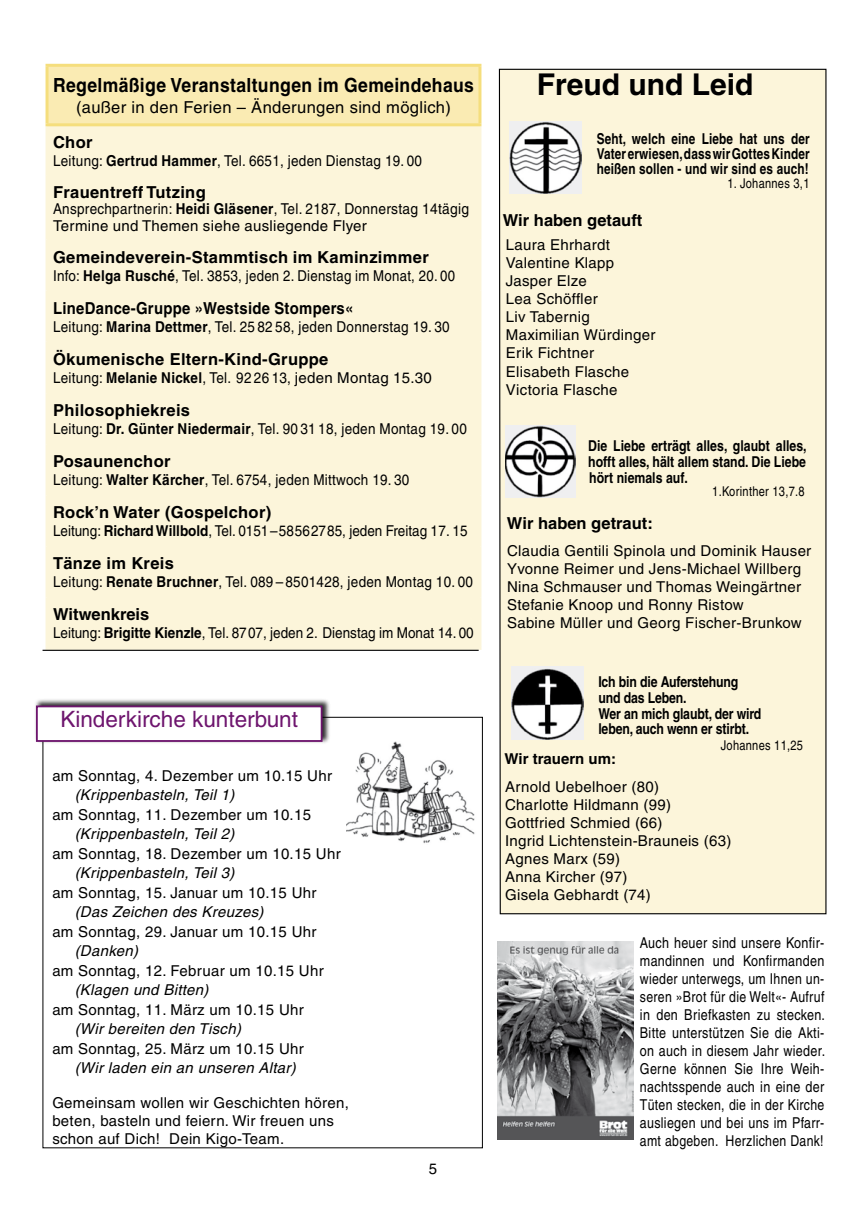
<style>
.page{position:relative;width:868px;height:1212px;background:#fff}
.page>*{position:absolute;margin:0;border:0;box-sizing:border-box;transform-origin:0 0}
.t1{font:700 30px "Helvetica";color:#000}
.t2{font:22.5px "Helvetica";color:#6e156e}
.t3{font:700 19.5px "Helvetica";letter-spacing:.02em;color:#000;scale:.9 1}
.t4{font:700 16.5px "Helvetica";letter-spacing:.02em;color:#000}
.t5{font:700 16.5px "Helvetica";color:#000}
.t6{font:16.5px "Helvetica";letter-spacing:.02em;color:#000}
.t7{font:700 16.5px "Helvetica";letter-spacing:.02em;color:#000;scale:.9 1}
.t8{font:15px/18px "Helvetica";letter-spacing:.02em;color:#000}
.t9{font:15px/16.5px "Helvetica";letter-spacing:.02em;color:#000;scale:.9 1}
.t10{font:condensed 15px/18px "Helvetica";letter-spacing:.02em;color:#000;text-align:justify}
.t11{font:700 condensed 15px/15.8px "Helvetica";color:#000}
.t12{font:italic 15px "Helvetica";letter-spacing:.02em;color:#000}
.t13{font:15px "Helvetica";color:#000;scale:.9 1}
.t14{font:700 condensed 15px/15px "Helvetica";color:#000;text-align:justify;scale:.96 1}
.t15{font:700 15px "Helvetica";color:#000}
.t16{font:condensed 13.5px "Helvetica";letter-spacing:.02em;color:#000}
.s1{font-weight:700}
</style>
<div class="page">
<div style="left:498px;top:68px;width:329px;height:847px;background:#fcf5da"></div>
<div style="left:47px;top:65px;width:433px;height:60px;background:#faebb3"></div>
<div style="left:48px;top:126px;width:430px;height:521px;background:#fcf5da"></div>
<hr style="left:45px;top:126px;width:3px;height:50px;background:#fcf5da">
<hr style="left:478px;top:126px;width:3px;height:50px;background:#fcf5da">
<hr style="left:45px;top:176px;width:3px;height:64px;background:#fcf5da">
<hr style="left:478px;top:176px;width:3px;height:64px;background:#fcf5da">
<hr style="left:45px;top:240px;width:3px;height:51px;background:#fcf5da">
<hr style="left:478px;top:240px;width:3px;height:51px;background:#fcf5da">
<hr style="left:45px;top:291px;width:3px;height:51px;background:#fcf5da">
<hr style="left:478px;top:291px;width:3px;height:51px;background:#fcf5da">
<hr style="left:45px;top:342px;width:3px;height:51px;background:#fcf5da">
<hr style="left:478px;top:342px;width:3px;height:51px;background:#fcf5da">
<hr style="left:45px;top:393px;width:3px;height:51px;background:#fcf5da">
<hr style="left:478px;top:393px;width:3px;height:51px;background:#fcf5da">
<hr style="left:45px;top:444px;width:3px;height:51px;background:#fcf5da">
<hr style="left:478px;top:444px;width:3px;height:51px;background:#fcf5da">
<hr style="left:45px;top:495px;width:3px;height:51px;background:#fcf5da">
<hr style="left:478px;top:495px;width:3px;height:51px;background:#fcf5da">
<hr style="left:45px;top:546px;width:3px;height:51px;background:#fcf5da">
<hr style="left:478px;top:546px;width:3px;height:51px;background:#fcf5da">
<hr style="left:45px;top:597px;width:3px;height:50px;background:#fcf5da">
<hr style="left:478px;top:597px;width:3px;height:50px;background:#fcf5da">
<hr style="left:45px;top:647px;width:436px;height:3px;background:#fcf5da">
<hr style="left:48px;top:175px;width:430px;height:2px;background:#fcf5da">
<hr style="left:48px;top:239px;width:430px;height:1px;background:#fcf5da">
<hr style="left:48px;top:290px;width:430px;height:1px;background:#fcf5da">
<hr style="left:48px;top:341px;width:430px;height:1px;background:#fcf5da">
<hr style="left:48px;top:392px;width:430px;height:2px;background:#fcf5da">
<hr style="left:48px;top:443px;width:430px;height:2px;background:#fcf5da">
<hr style="left:48px;top:494px;width:430px;height:2px;background:#fcf5da">
<hr style="left:48px;top:545px;width:430px;height:2px;background:#fcf5da">
<hr style="left:48px;top:596px;width:430px;height:2px;background:#fcf5da">
<hr style="left:45px;top:64px;width:436px;height:3px;background:#f5de7d">
<hr style="left:45px;top:67px;width:3px;height:56px;background:#f5de7d">
<hr style="left:478px;top:67px;width:3px;height:56px;background:#f5de7d">
<hr style="left:45px;top:123px;width:436px;height:3px;background:#f5de7d">
<img style="left:511px;top:667px;width:72px;height:72px">
<img style="left:509px;top:121px;width:72px;height:72px">
<div style="left:34px;top:698px;width:302px;height:52px;background:#000;opacity:.83"></div>
<div style="left:37px;top:706px;width:284px;height:35px;background:#fff"></div>
<div style="left:36px;top:705px;width:286px;height:37px;border:2px solid #6e156e"></div>
<img style="left:346px;top:742px;width:129px;height:101px">
<img style="left:505px;top:425px;width:70px;height:72px">
<hr style="left:43px;top:650px;width:435px;height:1px;background:#000">
<img style="left:497px;top:941px;width:136px;height:198px">
<h3 class="t3" style="left:53px;top:73px;width:469px">Regelmäßige Veranstaltungen im Gemeindehaus</h3>
<p class="t6" style="left:76px;top:98px;width:376px">(außer in den Ferien – Änderungen sind möglich)</p>
<p class="t4" style="left:53px;top:132px;width:41px">Chor</p>
<p class="t9" style="left:53px;top:152px;width:411px">Leitung: <span class="s1">Gertrud Hammer</span>, Tel. 6651, jeden Dienstag 19. 00</p>
<p class="t4" style="left:53px;top:182px;width:154px">Frauentreff Tutzing</p>
<p class="t9" style="left:53px;top:201px;width:464px">Ansprechpartnerin: <span class="s1">Heidi Gläsener</span>, Tel. 2187, Donnerstag 14tägig<br>Termine und Themen siehe ausliegende Flyer</p>
<p class="t4" style="left:53px;top:247px;width:377px">Gemeindeverein-Stammtisch im Kaminzimmer</p>
<p class="t9" style="left:53px;top:267px;width:448px">Info: <span class="s1">Helga Rusché</span>, Tel. 3853, jeden 2. Dienstag im Monat, 20. 00</p>
<p class="t7" style="left:53px;top:298px;width:335px">LineDance-Gruppe »Westside Stompers«</p>
<p class="t9" style="left:53px;top:318px;width:442px">Leitung: <span class="s1">Marina Dettmer</span>, Tel. 25 82 58, jeden Donnerstag 19. 30</p>
<p class="t4" style="left:53px;top:349px;width:277px">Ökumenische Eltern-Kind-Gruppe</p>
<p class="t9" style="left:53px;top:369px;width:422px">Leitung: <span class="s1">Melanie Nickel</span>, Tel. 92 26 13, jeden Montag 15.30</p>
<p class="t4" style="left:53px;top:400px;width:138px">Philosophiekreis</p>
<p class="t9" style="left:53px;top:421px;width:461px">Leitung: <span class="s1">Dr. Günter Niedermair</span>, Tel. 90 31 18, jeden Montag 19. 00</p>
<p class="t4" style="left:53px;top:451px;width:119px">Posaunenchor</p>
<p class="t9" style="left:53px;top:472px;width:397px">Leitung: <span class="s1">Walter Kärcher</span>, Tel. 6754, jeden Mittwoch 19. 30</p>
<p class="t4" style="left:53px;top:502px;width:220px">Rock’n Water (Gospelchor)</p>
<p class="t13" style="left:53px;top:522px;width:462px">Leitung: <span class="s1">Richard Willbold</span>, Tel. 0151– 58 56 27 85, jeden Freitag 17. 15</p>
<p class="t4" style="left:53px;top:553px;width:122px">Tänze im Kreis</p>
<p class="t9" style="left:53px;top:574px;width:468px">Leitung: <span class="s1">Renate Bruchner</span>, Tel. 089 – 8501428, jeden Montag 10. 00</p>
<p class="t5" style="left:53px;top:604px;width:98px">Witwenkreis</p>
<p class="t13" style="left:53px;top:624px;width:469px">Leitung: <span class="s1">Brigitte Kienzle</span>, Tel. 8707, jeden 2. Dienstag im Monat 14. 00</p>
<h2 class="t2" style="left:60px;top:706px;width:239px">Kinderkirche kunterbunt</h2>
<p class="t8" style="left:52px;top:766px;width:281px">am Sonntag, 4. Dezember um 10.15 Uhr</p>
<p class="t12" style="left:75px;top:786px;width:161px">(Krippenbasteln, Teil 1)</p>
<p class="t8" style="left:52px;top:805px;width:260px">am Sonntag, 11. Dezember um 10.15</p>
<p class="t12" style="left:75px;top:825px;width:161px">(Krippenbasteln, Teil 2)</p>
<p class="t8" style="left:52px;top:844px;width:290px">am Sonntag, 18. Dezember um 10.15 Uhr</p>
<p class="t12" style="left:75px;top:864px;width:161px">(Krippenbasteln, Teil 3)</p>
<p class="t8" style="left:52px;top:883px;width:265px">am Sonntag, 15. Januar um 10.15 Uhr</p>
<p class="t12" style="left:75px;top:903px;width:190px">(Das Zeichen des Kreuzes)</p>
<p class="t8" style="left:52px;top:922px;width:265px">am Sonntag, 29. Januar um 10.15 Uhr</p>
<p class="t12" style="left:75px;top:942px;width:65px">(Danken)</p>
<p class="t8" style="left:52px;top:961px;width:273px">am Sonntag, 12. Februar um 10.15 Uhr</p>
<p class="t12" style="left:75px;top:981px;width:135px">(Klagen und Bitten)</p>
<p class="t8" style="left:52px;top:1000px;width:253px">am Sonntag, 11. März um 10.15 Uhr</p>
<p class="t12" style="left:75px;top:1020px;width:168px">(Wir bereiten den Tisch)</p>
<p class="t8" style="left:52px;top:1039px;width:253px">am Sonntag, 25. März um 10.15 Uhr</p>
<p class="t12" style="left:75px;top:1059px;width:223px">(Wir laden ein an unseren Altar)</p>
<p class="t8" style="left:52px;top:1094px;width:298px">Gemeinsam wollen wir Geschichten hören, beten, basteln und feiern. Wir freuen uns schon auf Dich! Dein Kigo-Team.</p>
<p class="t8" style="left:428px;top:1160px;width:10px">5</p>
<h1 class="t1" style="left:536px;top:67px;width:218px">Freud und Leid</h1>
<p class="t14" style="left:596px;top:131px;width:223px">Seht, welch eine Liebe hat uns der Vater erwiesen, dass wir Gottes Kinder heißen sollen - und wir sind es auch!</p>
<p class="t16" style="left:727px;top:176px;width:83px">1. Johannes 3,1</p>
<p class="t5" style="left:502px;top:210px;width:141px">Wir haben getauft</p>
<p class="t8" style="left:506px;top:236px;width:151px">Laura Ehrhardt<br>Valentine Klapp<br>Jasper Elze<br>Lea Schöffler<br>Liv Tabernig<br>Maximilian Würdinger<br>Erik Fichtner<br>Elisabeth Flasche<br>Victoria Flasche</p>
<p class="t11" style="left:588px;top:438px;width:220px;text-align:justify">Die Liebe erträgt alles, glaubt alles, hofft alles, hält allem stand. Die Liebe hört niemals auf.</p>
<p class="t16" style="left:712px;top:483px;width:94px">1.Korinther 13,7.8</p>
<p class="t5" style="left:507px;top:513px;width:147px">Wir haben getraut:</p>
<p class="t8" style="left:507px;top:542px;width:306px">Claudia Gentili Spinola und Dominik Hauser Yvonne Reimer und Jens-Michael Willberg Nina Schmauser und Thomas Weingärtner Stefanie Knoop und Ronny Ristow<br>Sabine Müller und Georg Fischer-Brunkow</p>
<p class="t11" style="left:598px;top:674px;width:164px">Ich bin die Auferstehung und das Leben.<br>Wer an mich glaubt, der wird leben, auch wenn er stirbt.</p>
<p class="t16" style="left:720px;top:737px;width:84px">Johannes 11,25</p>
<p class="t15" style="left:504px;top:749px;width:113px">Wir trauern um:</p>
<p class="t8" style="left:505px;top:777px;width:228px">Arnold Uebelhoer (80)<br>Charlotte Hildmann (99)<br>Gottfried Schmied (66)<br>Ingrid Lichtenstein-Brauneis (63)<br>Agnes Marx (59)<br>Anna Kircher (97)<br>Gisela Gebhardt (74)</p>
<p class="t10" style="left:639px;top:934px;width:187px">Auch heuer sind unsere Konfir&shy;mandinnen und Konfirmanden wieder unterwegs, um Ihnen un&shy;seren »Brot für die Welt«- Aufruf in den Briefkasten zu stecken.<br>Bitte unterstützen Sie die Akti&shy;on auch in diesem Jahr wieder.<br>Gerne können Sie Ihre Weih&shy;nachtsspende auch in eine der Tüten stecken, die in der Kirche ausliegen und bei uns im Pfarr&shy;amt abgeben. Herzlichen Dank!</p>
</div>
